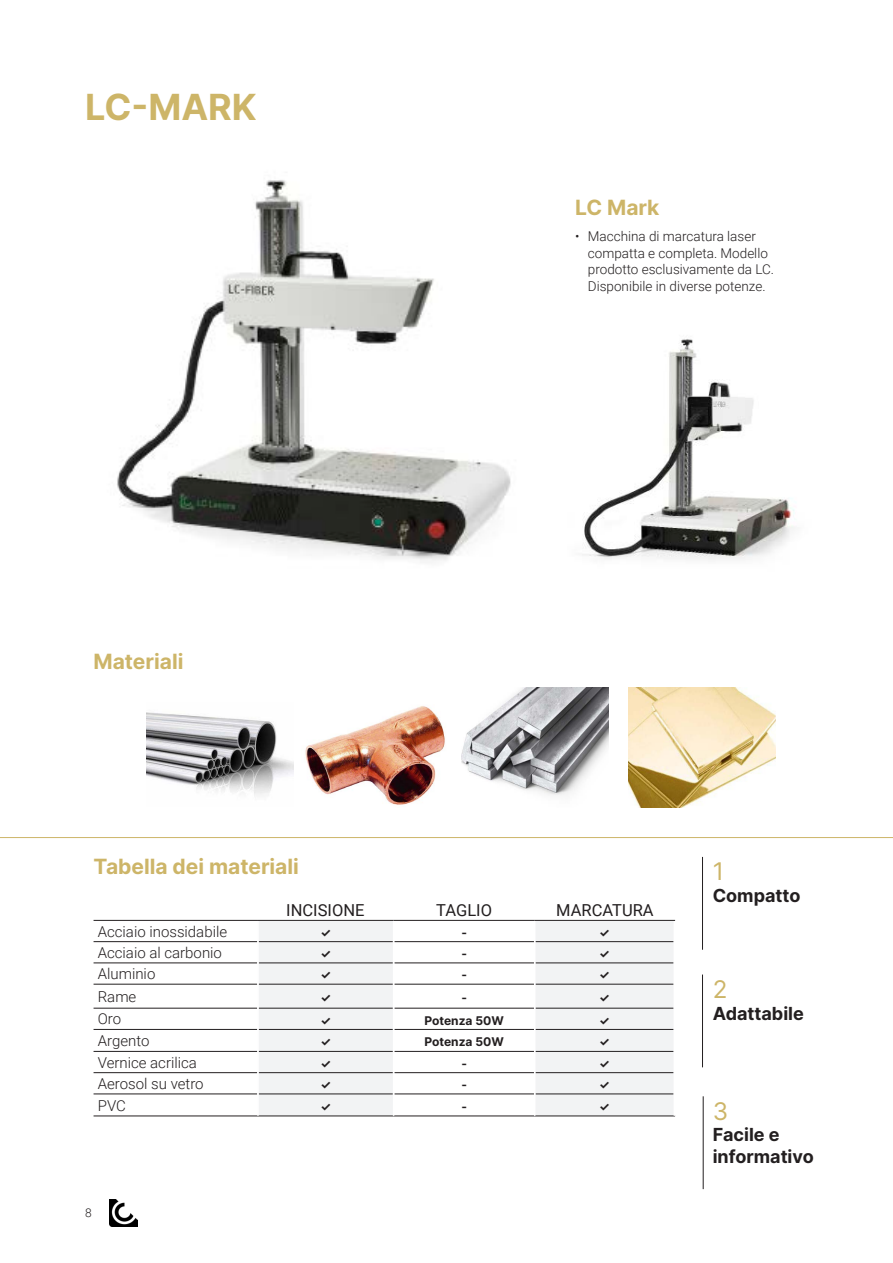
<style>
.page{position:relative;width:893px;height:1263px;background:#fff}
.page>*{position:absolute;margin:0;border:0;box-sizing:border-box;transform-origin:0 0}
.t1{font:700 36px "Inter";color:#cdb568}
.t2{font:24.3px "Inter";color:#cdb568}
.t3{font:700 21px "Inter";color:#cdb568}
.t4{font:700 18px/21.6px "Inter";color:#231f20}
.t5{font:16.5px "Roboto";color:#231f20}
.t6{font:300 15px "Roboto";color:#231f20}
.t7{font:300 13.5px/16.5px "Roboto";color:#231f20}
.t8{font:700 12px "Inter";color:#231f20}
.t9{font:300 12px "Roboto";color:#231f20}
</style>
<div class="page">
<img style="left:110px;top:1199px;width:27px;height:28px">
<svg style="left:259px;top:921px;width:415px;height:195px;fill:#f2f3f4"></svg>
<hr style="left:94px;top:941px;width:163px;height:1px;background:#231f20">
<hr style="left:259px;top:941px;width:134px;height:1px;background:#231f20">
<hr style="left:394px;top:941px;width:140px;height:1px;background:#231f20">
<hr style="left:535px;top:941px;width:139px;height:1px;background:#231f20">
<hr style="left:94px;top:963px;width:163px;height:1px;background:#231f20">
<hr style="left:259px;top:963px;width:134px;height:1px;background:#231f20">
<hr style="left:394px;top:963px;width:140px;height:1px;background:#231f20">
<hr style="left:535px;top:963px;width:139px;height:1px;background:#231f20">
<hr style="left:259px;top:984px;width:134px;height:1px;background:#231f20">
<hr style="left:394px;top:984px;width:140px;height:1px;background:#231f20">
<hr style="left:535px;top:984px;width:139px;height:1px;background:#231f20">
<hr style="left:259px;top:1008px;width:134px;height:1px;background:#231f20">
<hr style="left:394px;top:1008px;width:140px;height:1px;background:#231f20">
<hr style="left:535px;top:1008px;width:139px;height:1px;background:#231f20">
<hr style="left:259px;top:1029px;width:134px;height:1px;background:#231f20">
<hr style="left:394px;top:1029px;width:140px;height:1px;background:#231f20">
<hr style="left:535px;top:1029px;width:139px;height:1px;background:#231f20">
<hr style="left:94px;top:984px;width:163px;height:1px;background:#231f20">
<hr style="left:94px;top:1008px;width:163px;height:1px;background:#231f20">
<hr style="left:94px;top:1029px;width:163px;height:1px;background:#231f20">
<hr style="left:94px;top:1051px;width:163px;height:1px;background:#231f20">
<hr style="left:259px;top:1051px;width:134px;height:1px;background:#231f20">
<hr style="left:394px;top:1051px;width:140px;height:1px;background:#231f20">
<hr style="left:535px;top:1051px;width:139px;height:1px;background:#231f20">
<hr style="left:94px;top:1072px;width:163px;height:1px;background:#231f20">
<hr style="left:259px;top:1072px;width:134px;height:1px;background:#231f20">
<hr style="left:394px;top:1072px;width:140px;height:1px;background:#231f20">
<hr style="left:535px;top:1072px;width:139px;height:1px;background:#231f20">
<hr style="left:94px;top:1094px;width:163px;height:1px;background:#231f20">
<hr style="left:259px;top:1094px;width:134px;height:1px;background:#231f20">
<hr style="left:394px;top:1094px;width:140px;height:1px;background:#231f20">
<hr style="left:535px;top:1094px;width:139px;height:1px;background:#231f20">
<hr style="left:94px;top:1116px;width:164px;height:1px;background:#231f20">
<hr style="left:258px;top:1116px;width:136px;height:1px;background:#231f20">
<hr style="left:394px;top:1116px;width:141px;height:1px;background:#231f20">
<hr style="left:535px;top:1116px;width:140px;height:1px;background:#231f20">
<svg style="left:534px;top:921px;width:1px;height:195px"></svg>
<svg style="left:393px;top:921px;width:1px;height:195px"></svg>
<hr style="left:94px;top:920px;width:164px;height:1px;background:#231f20">
<hr style="left:258px;top:920px;width:136px;height:1px;background:#231f20">
<hr style="left:394px;top:920px;width:141px;height:1px;background:#231f20">
<hr style="left:535px;top:920px;width:140px;height:1px;background:#231f20">
<hr style="left:0;top:837px;width:893px;height:1px;background:#cdb568">
<img style="left:147px;top:712px;width:146px;height:84px">
<img style="left:305px;top:706px;width:140px;height:99px">
<img style="left:461px;top:688px;width:147px;height:107px">
<img style="left:629px;top:688px;width:146px;height:120px">
<img style="left:117px;top:180px;width:394px;height:381px">
<img style="left:582px;top:339px;width:213px;height:221px">
<hr style="left:702px;top:857px;width:1px;height:93px;background:#231f20">
<hr style="left:702px;top:974px;width:1px;height:93px;background:#231f20">
<hr style="left:703px;top:1096px;width:1px;height:93px;background:#231f20">
<p class="t1" style="left:85px;top:81px;width:173px">LC-MARK</p>
<p class="t3" style="left:94px;top:646px;width:91px">Materiali</p>
<p class="t3" style="left:575px;top:192px;width:86px">LC Mark</p>
<p class="t7" style="left:588px;top:227px;width:188px;text-indent:-13px">• Macchina di marcatura laser compatta e completa. Modello prodotto esclusivamente da LC.<br>Disponibile in diverse potenze.</p>
<p class="t3" style="left:94px;top:851px;width:207px">Tabella dei materiali</p>
<p class="t5" style="left:286px;top:899px;width:80px">INCISIONE</p>
<p class="t5" style="left:436px;top:899px;width:57px">TAGLIO</p>
<p class="t5" style="left:556px;top:899px;width:99px">MARCATURA</p>
<p class="t6" style="left:98px;top:921px;width:131px">Acciaio inossidabile</p>
<p class="t8" style="left:320px;top:924px;width:12px">✓</p>
<p class="t8" style="left:461px;top:924px;width:7px">-</p>
<p class="t8" style="left:599px;top:924px;width:12px">✓</p>
<p class="t6" style="left:98px;top:942px;width:126px">Acciaio al carbonio</p>
<p class="t8" style="left:320px;top:945px;width:12px">✓</p>
<p class="t8" style="left:461px;top:945px;width:7px">-</p>
<p class="t8" style="left:599px;top:945px;width:12px">✓</p>
<p class="t6" style="left:98px;top:963px;width:59px">Aluminio</p>
<p class="t8" style="left:320px;top:966px;width:12px">✓</p>
<p class="t8" style="left:461px;top:966px;width:7px">-</p>
<p class="t8" style="left:599px;top:966px;width:12px">✓</p>
<p class="t6" style="left:98px;top:986px;width:40px">Rame</p>
<p class="t8" style="left:320px;top:989px;width:12px">✓</p>
<p class="t8" style="left:461px;top:989px;width:7px">-</p>
<p class="t8" style="left:599px;top:989px;width:12px">✓</p>
<p class="t6" style="left:98px;top:1008px;width:25px">Oro</p>
<p class="t8" style="left:320px;top:1011px;width:12px">✓</p>
<p class="t8" style="left:424px;top:1011px;width:81px">Potenza 50W</p>
<p class="t8" style="left:599px;top:1011px;width:12px">✓</p>
<p class="t6" style="left:98px;top:1030px;width:53px">Argento</p>
<p class="t8" style="left:320px;top:1033px;width:12px">✓</p>
<p class="t8" style="left:424px;top:1033px;width:81px">Potenza 50W</p>
<p class="t8" style="left:599px;top:1033px;width:12px">✓</p>
<p class="t6" style="left:98px;top:1052px;width:101px">Vernice acrilica</p>
<p class="t8" style="left:320px;top:1055px;width:12px">✓</p>
<p class="t8" style="left:461px;top:1055px;width:7px">-</p>
<p class="t8" style="left:599px;top:1055px;width:12px">✓</p>
<p class="t6" style="left:98px;top:1073px;width:107px">Aerosol su vetro</p>
<p class="t8" style="left:320px;top:1076px;width:12px">✓</p>
<p class="t8" style="left:461px;top:1076px;width:7px">-</p>
<p class="t8" style="left:599px;top:1076px;width:12px">✓</p>
<p class="t6" style="left:98px;top:1095px;width:30px">PVC</p>
<p class="t8" style="left:320px;top:1098px;width:12px">✓</p>
<p class="t8" style="left:461px;top:1098px;width:7px">-</p>
<p class="t8" style="left:599px;top:1098px;width:12px">✓</p>
<p class="t9" style="left:85px;top:1204px;width:8px">8</p>
<p class="t2" style="left:713px;top:854px;width:13px">1</p>
<p class="t4" style="left:713px;top:884px;width:89px">Compatto</p>
<p class="t2" style="left:713px;top:971px;width:16px">2</p>
<p class="t4" style="left:713px;top:1002px;width:93px">Adattabile</p>
<p class="t2" style="left:713px;top:1093px;width:17px">3</p>
<p class="t4" style="left:713px;top:1124px;width:103px">Facile e informativo</p>
</div>
